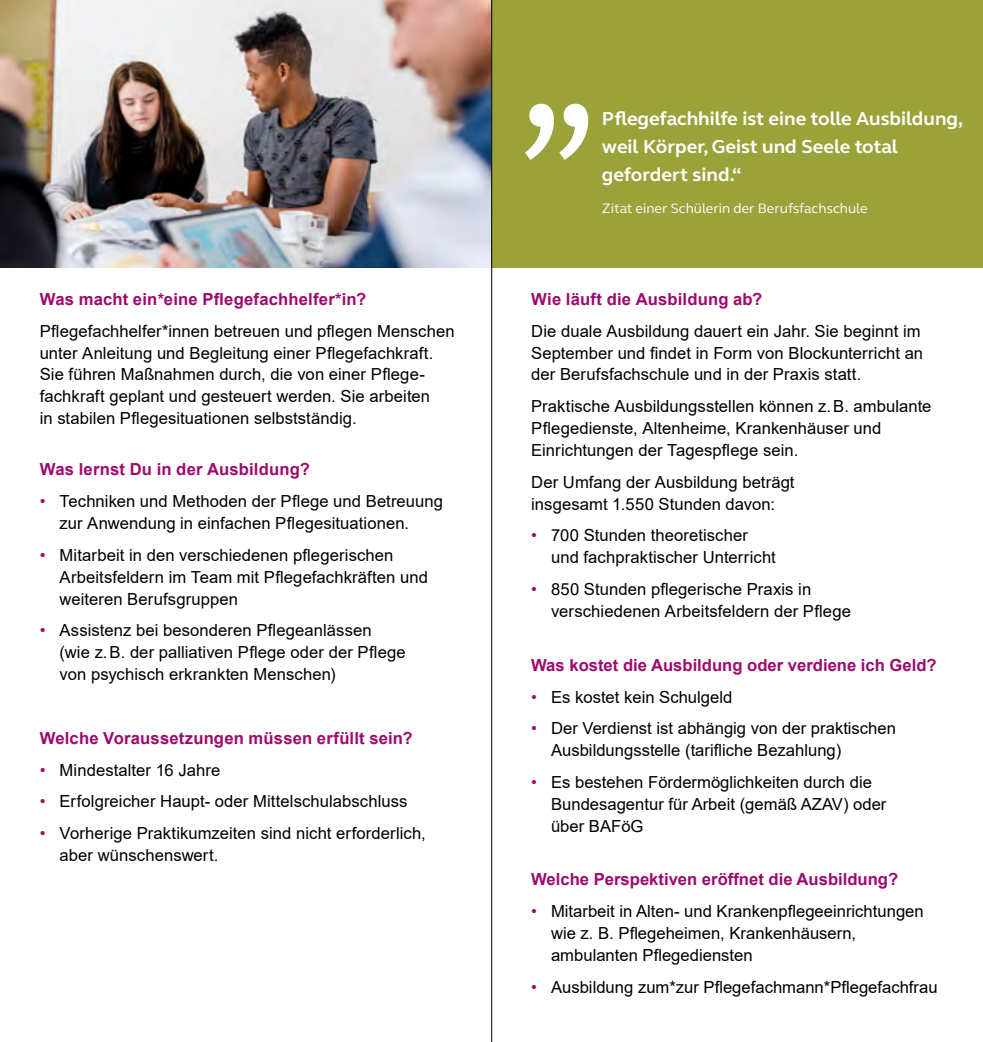
<style>
.page{position:relative;width:983px;height:1042px;background:#fff}
.page>*{position:absolute;margin:0;border:0;box-sizing:border-box;transform-origin:0 0}
.Head_brombeer{font:700 19.25px/28px "FS Elliot";color:#fff}
.Listenabsatz{font:16.62px/21.9px "Arial";letter-spacing:.005em;color:#000}
.Listenabsatz-2{font:700 16.62px "Arial";letter-spacing:.005em;color:#9d0a6d}
.Head_brombeer-2{font:14px "FS Elliot";color:#fff}
.s1{color:#9d0a6d}
</style>
<div class="page">
<img style="left:0;top:0;width:491px;height:268px">
<div style="left:491px;top:0;width:491px;height:268px;background:#9ba23a"></div>
<svg style="left:525px;top:104px;width:63px;height:56px"></svg>
<hr style="left:491px;top:0;width:1px;height:1042px;background:#000">
<p class="Listenabsatz-2" style="left:40px;top:287px;width:328px">Was macht ein*eine Pflegefachhelfer*in?</p>
<p class="Listenabsatz" style="left:40px;top:320px;width:416px">Pflegefachhelfer*innen betreuen und pflegen Menschen unter Anleitung und Begleitung einer Pflegefachkraft.<br>Sie führen Maßnahmen durch, die von einer Pflege&shy;fachkraft geplant und gesteuert werden. Sie arbeiten<br>in stabilen Pflegesituationen selbstständig.</p>
<p class="Listenabsatz-2" style="left:40px;top:458px;width:272px">Was lernst Du in der Ausbildung?</p>
<p class="Listenabsatz" style="left:60px;top:490px;width:385px;text-indent:-20px"><span class="s1">•</span> Techniken und Methoden der Pflege und Betreuung zur Anwendung in einfachen Pflegesituationen.</p>
<p class="Listenabsatz" style="left:60px;top:544px;width:370px;text-indent:-20px"><span class="s1">•</span> Mitarbeit in den verschiedenen pflegerischen<br>Arbeitsfeldern im Team mit Pflegefachkräften und weiteren Berufsgruppen</p>
<p class="Listenabsatz" style="left:60px;top:619px;width:347px;text-indent:-20px"><span class="s1">•</span> Assistenz bei besonderen Pflegeanlässen (wie z.B. der palliativen Pflege oder der Pflege von psychisch erkrankten Menschen)</p>
<p class="Listenabsatz-2" style="left:40px;top:726px;width:374px">Welche Voraussetzungen müssen erfüllt sein?</p>
<p class="Listenabsatz" style="left:40px;top:759px;width:182px"><span class="s1">•</span> Mindestalter 16 Jahre</p>
<p class="Listenabsatz" style="left:40px;top:790px;width:369px"><span class="s1">•</span> Erfolgreicher Haupt- oder Mittelschulabschluss</p>
<p class="Listenabsatz" style="left:60px;top:822px;width:368px;text-indent:-20px"><span class="s1">•</span> Vorherige Praktikumzeiten sind nicht erforderlich, aber wünschenswert.</p>
<p class="Head_brombeer" style="left:601px;top:104px;width:363px">Pflegefachhilfe ist eine tolle Ausbildung, weil Körper, Geist und Seele total gefordert sind.“</p>
<p class="Head_brombeer-2" style="left:601px;top:198px;width:267px">Zitat einer Schülerin der Berufsfachschule</p>
<p class="Listenabsatz-2" style="left:531px;top:287px;width:232px">Wie läuft die Ausbildung ab?</p>
<p class="Listenabsatz" style="left:531px;top:320px;width:393px">Die duale Ausbildung dauert ein Jahr. Sie beginnt im<br>September und fi ndet in Form von Blockunterricht an der Berufsfachschule und in der Praxis statt.</p>
<p class="Listenabsatz" style="left:531px;top:395px;width:401px">Praktische Ausbildungsstellen können z.B. ambulante<br>Pflegedienste, Altenheime, Krankenhäuser und<br>Einrichtungen der Tagespflege sein.</p>
<p class="Listenabsatz" style="left:531px;top:471px;width:265px">Der Umfang der Ausbildung beträgt insgesamt 1.550 Stunden davon:</p>
<p class="Listenabsatz" style="left:551px;top:524px;width:226px;text-indent:-20px"><span class="s1">•</span> 700 Stunden theoretischer und fachpraktischer Unterricht</p>
<p class="Listenabsatz" style="left:551px;top:578px;width:301px;text-indent:-20px"><span class="s1">•</span> 850 Stunden pflegerische Praxis in verschiedenen Arbeitsfeldern der Pflege</p>
<p class="Listenabsatz-2" style="left:531px;top:653px;width:407px">Was kostet die Ausbildung oder verdiene ich Geld?</p>
<p class="Listenabsatz" style="left:531px;top:685px;width:202px"><span class="s1">•</span> Es kostet kein Schulgeld</p>
<p class="Listenabsatz" style="left:551px;top:717px;width:346px;text-indent:-20px"><span class="s1">•</span> Der Verdienst ist abhängig von der praktischen<br>Ausbildungsstelle (tarifliche Bezahlung)</p>
<p class="Listenabsatz" style="left:551px;top:771px;width:337px;text-indent:-20px"><span class="s1">•</span> Es bestehen Fördermöglichkeiten durch die<br>Bundesagentur für Arbeit (gemäß AZAV) oder über BAFöG</p>
<p class="Listenabsatz-2" style="left:531px;top:868px;width:368px">Welche Perspektiven eröffnet die Ausbildung?</p>
<p class="Listenabsatz" style="left:551px;top:900px;width:374px;text-indent:-20px"><span class="s1">•</span> Mitarbeit in Alten- und Krankenpflegeeinrichtungen wie z. B. Pflegeheimen, Krankenhäusern, ambulanten Pflegediensten</p>
<p class="Listenabsatz" style="left:531px;top:976px;width:408px"><span class="s1">•</span> Ausbildung zum*zur Pflegefachmann*Pflegefachfrau</p>
</div>
